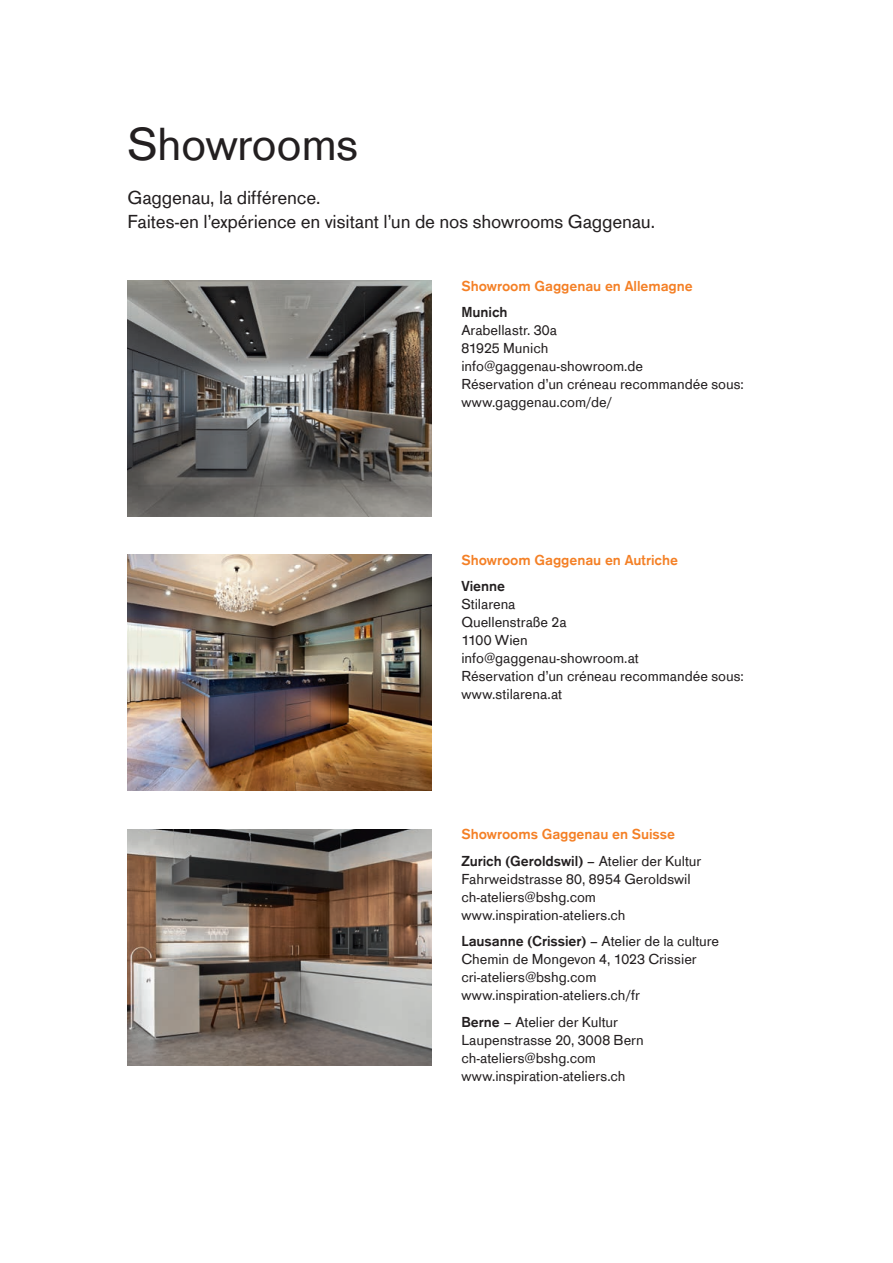
<style>
.page{position:relative;width:893px;height:1263px;background:#fff}
.page>*{position:absolute;margin:0;border:0;box-sizing:border-box;transform-origin:0 0}
.t1{font:48px "Gaggenau";letter-spacing:-.01em;color:#231f20}
.t2{font:19.5px/23.4px "Gaggenau";letter-spacing:-.01em;color:#231f20}
.t3{font:15px/18px "Gaggenau";letter-spacing:-.005em;color:#231f20}
.t4{font:700 15px/26.5px "Gaggenau";letter-spacing:-.005em;color:#f48026}
.t5{font:700 15px "Gaggenau";letter-spacing:-.005em;color:#231f20}
.s1{color:#231f20}
.s2{font-weight:400;color:#231f20}
.s3{font-weight:700}
</style>
<div class="page">
<img style="left:128px;top:281px;width:304px;height:236px">
<img style="left:128px;top:555px;width:304px;height:236px">
<img style="left:128px;top:829px;width:304px;height:236px">
<h1 class="t1" style="left:128px;top:115px;width:232px">Showrooms</h1>
<h2 class="t2" style="left:128px;top:186px;width:529px">Gaggenau, la différence.<br>Faites-en l’expérience en visitant l’un de nos showrooms Gaggenau.</h2>
<p class="t4" style="left:461px;top:272px;width:233px">Showroom Gaggenau en Allemagne</p>
<p class="t5" style="left:461px;top:303px;width:48px">Munich</p>
<p class="t3" style="left:461px;top:321px;width:284px">Arabellastr. 30a<br>81925 Munich<br>info@gaggenau-showroom.de<br>Réservation d’un créneau recommandée sous: www.gaggenau.com/de/</p>
<p class="t4" style="left:461px;top:546px;width:218px">Showroom Gaggenau en Autriche</p>
<p class="t5" style="left:461px;top:577px;width:45px">Vienne</p>
<p class="t3" style="left:461px;top:595px;width:284px">Stilarena<br>Quellenstraße 2a<br>1100 Wien<br>info@gaggenau-showroom.at<br>Réservation d’un créneau recommandée sous: www.stilarena.at</p>
<p class="t4" style="left:461px;top:821px;width:241px">Showrooms Gaggenau en Suisse<br><span class="s1">Zurich (Geroldswil)</span> <span class="s2">– Atelier der Kultur</span></p>
<p class="t3" style="left:461px;top:869px;width:231px">Fahrweidstrasse 80, 8954 Geroldswil ch-ateliers@bshg.com www.inspiration-ateliers.ch</p>
<p class="t3" style="left:461px;top:932px;width:259px"><span class="s3">Lausanne (Crissier)</span> – Atelier de la culture Chemin de Mongevon 4, 1023 Crissier cri-ateliers@bshg.com www.inspiration-ateliers.ch/fr</p>
<p class="t3" style="left:461px;top:1012px;width:184px"><span class="s3">Berne</span> – Atelier der Kultur<br>Laupenstrasse 20, 3008 Bern ch-ateliers@bshg.com www.inspiration-ateliers.ch</p>
</div>
